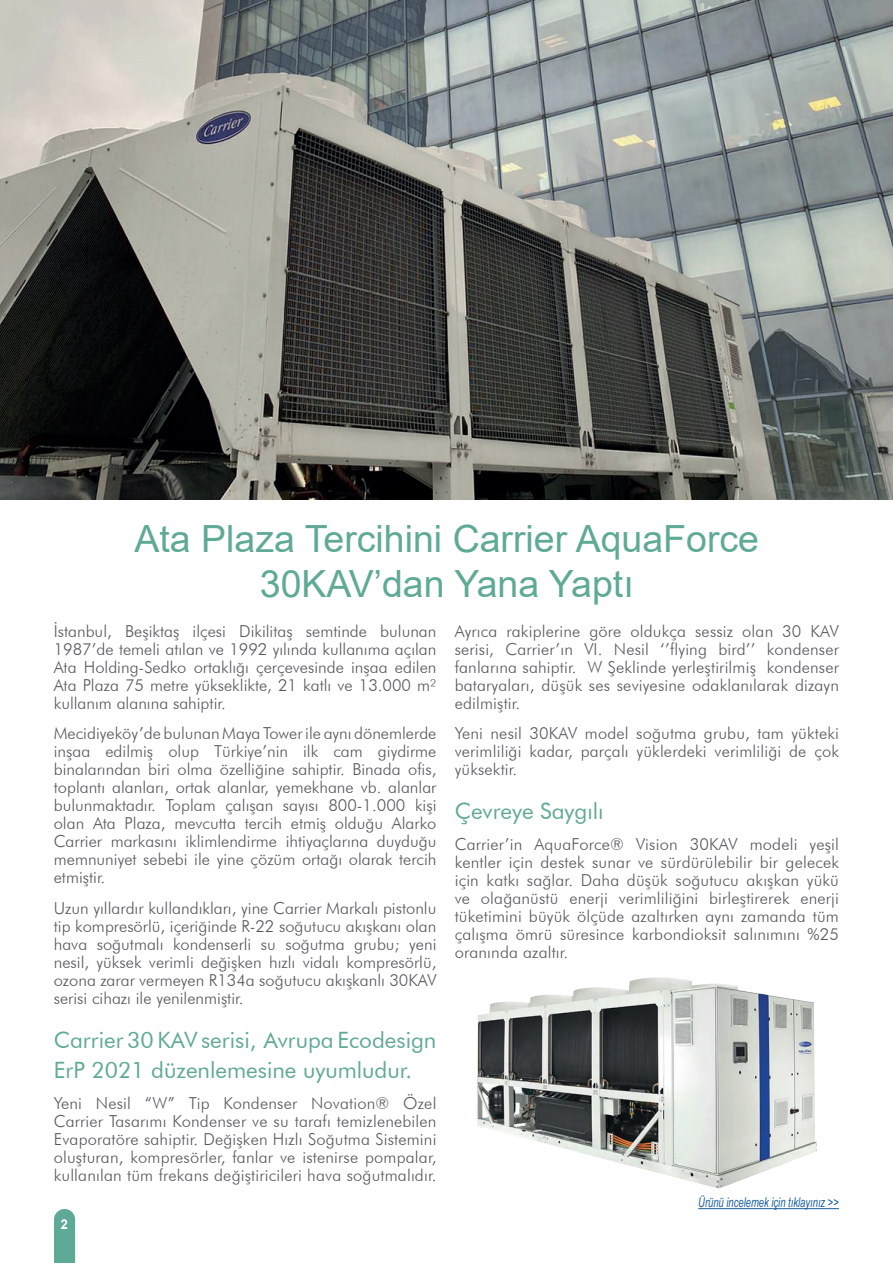
<style>
.page{position:relative;width:893px;height:1263px;background:#fff}
.page>*{position:absolute;margin:0;border:0;box-sizing:border-box;transform-origin:0 0}
.t1{font:37.5px/45px "Arial";color:#5fa997;text-align:center}
.t2{font:22.5px/30.8px "Futura BT";color:#5fa997}
.t3{font:300 16.5px/18px "Futura BT";letter-spacing:.01em;color:#57585a;text-align:justify}
.t4{font:italic 13.5px "Arial Narrow";color:#175d9e;scale:.85 1}
.t5{font:700 13.5px "Arial";color:#fff;scale:.95 1}
</style>
<div class="page">
<hr style="left:698px;top:1208px;width:141px;height:1px;background:#175d9e">
<svg style="left:54px;top:1209px;width:21px;height:54px"></svg>
<img style="left:1px;top:0;width:891px;height:500px">
<img style="left:477px;top:977px;width:340px;height:211px">
<h1 class="t1" style="left:134px;top:516px;width:626px">Ata Plaza Tercihini Carrier AquaForce<br>30KAV’dan Yana Yaptı</h1>
<p class="t3" style="left:455px;top:622px;width:386px">Ayrıca rakiplerine göre oldukça sessiz olan 30 KAV serisi, Carrier’ın VI. Nesil ‘’flying bird’’ kondenser fanlarına sahiptir. W Şeklinde yerleştirilmiş kondenser bataryaları, düşük ses seviyesine odaklanılarak dizayn edilmiştir.</p>
<p class="t3" style="left:455px;top:724px;width:386px">Yeni nesil 30KAV model soğutma grubu, tam yükteki verimliliği kadar, parçalı yüklerdeki verimliliği de çok yüksektir.</p>
<h2 class="t2" style="left:455px;top:795px;width:150px">Çevreye Saygılı</h2>
<p class="t3" style="left:455px;top:835px;width:386px">Carrier’in AquaForce® Vision 30KAV modeli yeşil kentler için destek sunar ve sürdürülebilir bir gelecek için katkı sağlar. Daha düşük soğutucu akışkan yükü ve olağanüstü enerji verimliliğini birleştirerek enerji tüketimini büyük ölçüde azaltırken aynı zamanda tüm çalışma ömrü süresince karbondioksit salınımını %25 oranında azaltır.</p>
<p class="t3" style="left:54px;top:622px;width:384px">İstanbul, Beşiktaş ilçesi Dikilitaş semtinde bulunan 1987’de temeli atılan ve 1992 yılında kullanıma açılan Ata Holding-Sedko ortaklığı çerçevesinde inşaa edilen Ata Plaza 75 metre yükseklikte, 21 katlı ve 13.000 m² kullanım alanına sahiptir.</p>
<p class="t3" style="left:54px;top:724px;width:384px">Mecidiyeköy’de bulunan Maya Tower ile aynı dönemlerde inşaa edilmiş olup Türkiye’nin ilk cam giydirme binalarından biri olma özelliğine sahiptir. Binada ofis, toplantı alanları, ortak alanlar, yemekhane vb. alanlar bulunmaktadır. Toplam çalışan sayısı 800-1.000 kişi olan Ata Plaza, mevcutta tercih etmiş olduğu Alarko Carrier markasını iklimlendirme ihtiyaçlarına duyduğu memnuniyet sebebi ile yine çözüm ortağı olarak tercih etmiştir.</p>
<p class="t3" style="left:54px;top:899px;width:384px">Uzun yıllardır kullandıkları, yine Carrier Markalı pistonlu tip kompresörlü, içeriğinde R-22 soğutucu akışkanı olan hava soğutmalı kondenserli su soğutma grubu; yeni nesil, yüksek verimli değişken hızlı vidalı kompresörlü, ozona zarar vermeyen R134a soğutucu akışkanlı 30KAV serisi cihazı ile yenilenmiştir.</p>
<h2 class="t2" style="left:54px;top:1024px;width:384px">Carrier 30 KAV serisi, Avrupa Ecodesign<br>ErP 2021 düzenlemesine uyumludur.</h2>
<p class="t3" style="left:54px;top:1094px;width:384px">Yeni Nesil “W” Tip Kondenser Novation® Özel Carrier Tasarımı Kondenser ve su tarafı temizlenebilen Evaporatöre sahiptir. Değişken Hızlı Soğutma Sistemini oluşturan, kompresörler, fanlar ve istenirse pompalar, kullanılan tüm frekans değiştiricileri hava soğutmalıdır.</p>
<p class="t5" style="left:61px;top:1215px;width:9px">2</p>
<p class="t4" style="left:698px;top:1193px;width:167px">Ürünü incelemek için tıklayınız &gt;&gt;</p>
</div>
